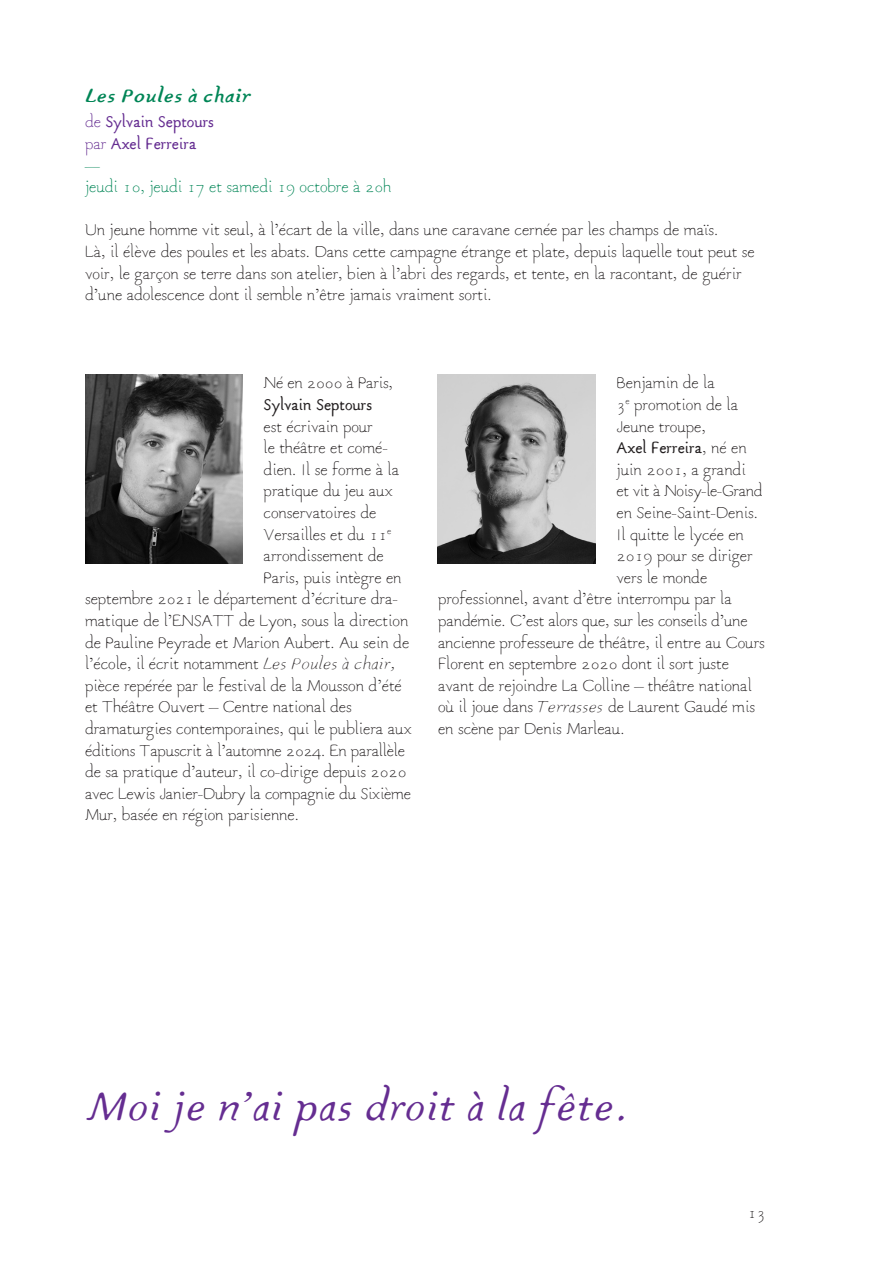
<style>
.page{position:relative;width:893px;height:1263px;background:#fff}
.page>*{position:absolute;margin:0;border:0;box-sizing:border-box;transform-origin:0 0}
.t1{font:italic 500 45px "Gararond";color:#652d91}
.t2{font:italic 700 21px "Gararond";color:#008556}
.t3{font:300 18px/21.6px "Gararond";color:#231f20}
.t4{font:300 18px/21.6px "Gararond";color:#008556}
.t5{font:500 18px "Gararond";color:#231f20}
.t6{font:300 18px "Gararond";letter-spacing:-.02em;color:#231f20}
.s1{color:#652d91}
.s2{font-weight:500;color:#652d91}
.s3{font-style:italic}
.s4{font-weight:300}
</style>
<div class="page">
<img style="left:85px;top:374px;width:157px;height:189px">
<img style="left:438px;top:374px;width:157px;height:189px">
<p class="t2" style="left:85px;top:84px;width:168px">Les Poules à chair</p>
<p class="t4" style="left:85px;top:113px;width:308px"><span class="s1">de</span> <span class="s2">Sylvain Septours<br></span><span class="s1">par</span> <span class="s2">Axel Ferreira<br></span>—<br>jeudi 10, jeudi 17 et samedi 19 octobre à 20h</p>
<p class="t3" style="left:85px;top:221px;width:671px">Un jeune homme vit seul, à l’écart de la ville, dans une caravane cernée par les champs de maïs.<br>Là, il élève des poules et les abats. Dans cette campagne étrange et plate, depuis laquelle tout peut se voir, le garçon se terre dans son atelier, bien à l’abri des regards, et tente, en la racontant, de guérir d’une adolescence dont il semble n’être jamais vraiment sorti.</p>
<p class="t3" style="left:264px;top:374px;width:131px">Né en 2000 à Paris,</p>
<p class="t5" style="left:264px;top:395px;width:110px">Sylvain Septours</p>
<p class="t3" style="left:264px;top:417px;width:111px">est écrivain pour</p>
<p class="t3" style="left:264px;top:438px;width:126px">le théâtre et comé-</p>
<p class="t3" style="left:264px;top:460px;width:137px">dien. Il se forme à la</p>
<p class="t3" style="left:264px;top:482px;width:130px">pratique du jeu aux</p>
<p class="t3" style="left:264px;top:503px;width:114px">conservatoires de</p>
<p class="t3" style="left:264px;top:525px;width:129px">Versailles et du 11<sup>e</sup></p>
<p class="t3" style="left:264px;top:546px;width:122px">arrondissement de</p>
<p class="t3" style="left:264px;top:568px;width:139px">Paris, puis intègre en</p>
<p class="t3" style="left:85px;top:590px;width:314px">septembre 2021 le département d’écriture dra-</p>
<p class="t3" style="left:85px;top:611px;width:325px">matique de l’ENSATT de Lyon, sous la direction</p>
<p class="t3" style="left:85px;top:633px;width:326px">de Pauline Peyrade et Marion Aubert. Au sein de</p>
<p class="t3" style="left:85px;top:654px;width:311px">l’école, il écrit notamment <span class="s3">Les Poules à chair,</span></p>
<p class="t3" style="left:85px;top:676px;width:318px">pièce repérée par le festival de la Mousson d’été</p>
<p class="t3" style="left:85px;top:698px;width:268px">et Théâtre Ouvert – Centre national des</p>
<p class="t3" style="left:85px;top:719px;width:328px">dramaturgies contemporaines, qui le publiera aux</p>
<p class="t3" style="left:85px;top:741px;width:321px">éditions Tapuscrit à l’automne 2024. En parallèle</p>
<p class="t3" style="left:85px;top:762px;width:323px">de sa pratique d’auteur, il co-dirige depuis 2020</p>
<p class="t3" style="left:85px;top:784px;width:327px">avec Lewis Janier-Dubry la compagnie du Sixième</p>
<p class="t3" style="left:85px;top:806px;width:216px">Mur, basée en région parisienne.</p>
<p class="t3" style="left:617px;top:374px;width:100px">Benjamin de la</p>
<p class="t3" style="left:617px;top:395px;width:123px">3<sup>e</sup> promotion de la</p>
<p class="t3" style="left:617px;top:417px;width:91px">Jeune troupe,</p>
<p class="t5" style="left:617px;top:438px;width:132px">Axel Ferreira<span class="s4">, né en</span></p>
<p class="t3" style="left:617px;top:460px;width:131px">juin 2001, a grandi</p>
<p class="t6" style="left:617px;top:482px;width:147px">et vit à Noisy-le-Grand</p>
<p class="t3" style="left:617px;top:503px;width:143px">en Seine-Saint-Denis.</p>
<p class="t3" style="left:617px;top:525px;width:129px">Il quitte le lycée en</p>
<p class="t3" style="left:617px;top:546px;width:138px">2019 pour se diriger</p>
<p class="t3" style="left:617px;top:568px;width:92px">vers le monde</p>
<p class="t3" style="left:438px;top:590px;width:295px">professionnel, avant d’être interrompu par la</p>
<p class="t3" style="left:438px;top:611px;width:311px">pandémie. C’est alors que, sur les conseils d’une</p>
<p class="t3" style="left:438px;top:633px;width:328px">ancienne professeure de théâtre, il entre au Cours</p>
<p class="t3" style="left:438px;top:654px;width:292px">Florent en septembre 2020 dont il sort juste</p>
<p class="t3" style="left:438px;top:676px;width:315px">avant de rejoindre La Colline – théâtre national</p>
<p class="t3" style="left:438px;top:698px;width:319px">où il joue dans <span class="s3">Terrasses</span> de Laurent Gaudé mis</p>
<p class="t3" style="left:438px;top:719px;width:188px">en scène par Denis Marleau.</p>
<h1 class="t1" style="left:85px;top:1082px;width:543px">Moi je n’ai pas droit à la fête.</h1>
<p class="t3" style="left:747px;top:1203px;width:19px">13</p>
</div>
